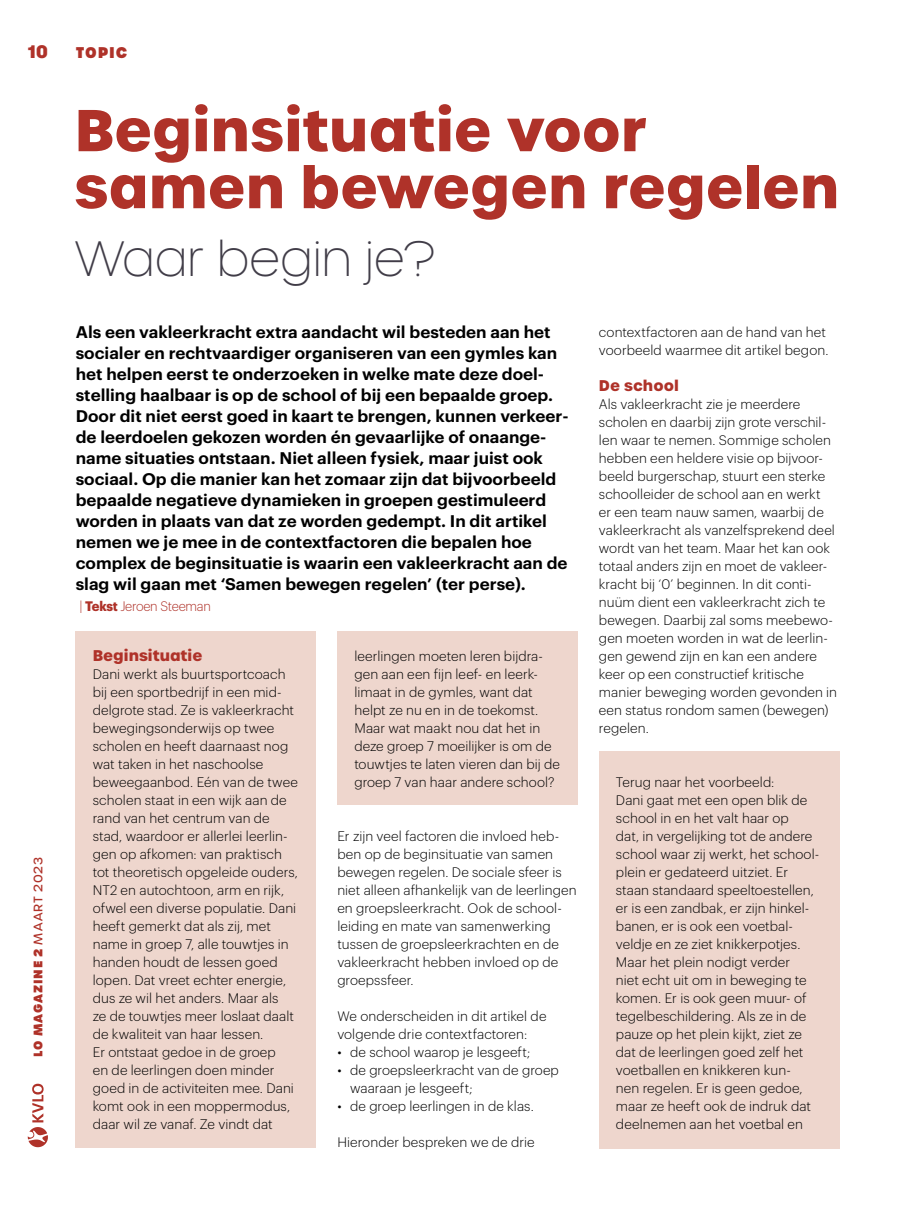
<style>
.page{position:relative;width:915px;height:1212px;background:#fff}
.page>*{position:absolute;margin:0;border:0;box-sizing:border-box;transform-origin:0 0}
.t1{font:700 57px/57px "Urbane";color:#af3229}
.t2{font:100 48px "Urbane";letter-spacing:-.005em;color:#413d48}
.t3{font:900 18px "GT Walsheim Pro";color:#af3229}
.t4{font:600 16.5px/21px "Graphik";color:#000}
.t5{font:700 15px "Urbane";color:#af3229}
.t6{font:800 15px "Urbane";letter-spacing:.06em;color:#af3229}
.t7{font:300 13.5px/18px "Graphik";letter-spacing:.01em;color:#000}
.t8{font:300 13.5px "Graphik";letter-spacing:-.02em;color:#af3229;scale:.95 1}
.t9{font:800 12px "Urbane";letter-spacing:.07em;color:#af3229}
.s1{font-weight:500}
.s2{font-weight:700}
</style>
<div class="page">
<div style="left:598px;top:751px;width:240px;height:397px;background:#eed6cd"></div>
<div style="left:76px;top:631px;width:240px;height:517px;background:#eed6cd"></div>
<div style="left:337px;top:631px;width:240px;height:174px;background:#eed6cd"></div>
<svg style="left:28px;top:1084px;width:20px;height:63px"></svg>
<h3 class="t3" style="left:28px;top:40px;width:21px">10</h3>
<p class="t6" style="left:76px;top:42px;width:53px">TOPIC</p>
<h1 class="t1" style="left:74px;top:102px;width:766px">Beginsituatie voor samen bewegen regelen</h1>
<p class="t9" style="left:30px;top:1057px;width:202px;rotate:-90deg">LO MAGAZINE 2 <span class="s1">MAART 2023</span></p>
<h2 class="t2" style="left:76px;top:229px;width:360px">Waar begin je?</h2>
<p class="t4" style="left:76px;top:320px;width:494px">Als een vakleerkracht extra aandacht wil besteden aan het socialer en rechtvaardiger organiseren van een gymles kan het helpen eerst te onderzoeken in welke mate deze doel&shy;stelling haalbaar is op de school of bij een bepaalde groep.<br>Door dit niet eerst goed in kaart te brengen, kunnen verkeer&shy;de leerdoelen gekozen worden én gevaarlijke of onaange&shy;name situaties ontstaan. Niet alleen fysiek, maar juist ook sociaal. Op die manier kan het zomaar zijn dat bijvoorbeeld bepaalde negatieve dynamieken in groepen gestimuleerd worden in plaats van dat ze worden gedempt. In dit artikel nemen we je mee in de contextfactoren die bepalen hoe complex de beginsituatie is waarin een vakleerkracht aan de slag wil gaan met ‘Samen bewegen regelen’ (ter perse).</p>
<p class="t8" style="left:79px;top:596px;width:140px">| <span class="s2">Tekst</span> Jeroen Steeman</p>
<p class="t5" style="left:93px;top:645px;width:111px">Beginsituatie</p>
<p class="t7" style="left:93px;top:664px;width:206px">Dani werkt als buurtsportcoach bij een sportbedrijf in een mid&shy;delgrote stad. Ze is vakleerkracht bewegingsonderwijs op twee scholen en heeft daarnaast nog wat taken in het naschoolse beweegaanbod. Eén van de twee scholen staat in een wijk aan de rand van het centrum van de stad, waardoor er allerlei leerlin&shy;gen op afkomen: van praktisch tot theoretisch opgeleide ouders,<br>NT2 en autochtoon, arm en rijk, ofwel een diverse populatie. Dani heeft gemerkt dat als zij, met name in groep 7, alle touwtjes in handen houdt de lessen goed lopen. Dat vreet echter energie, dus ze wil het anders. Maar als<br>ze de touwtjes meer loslaat daalt de kwaliteit van haar lessen.<br>Er ontstaat gedoe in de groep<br>en de leerlingen doen minder goed in de activiteiten mee. Dani komt ook in een moppermodus, daar wil ze vanaf. Ze vindt dat</p>
<p class="t7" style="left:354px;top:646px;width:207px">leerlingen moeten leren bijdra&shy;gen aan een fijn leef- en leerk&shy;limaat in de gymles, want dat helpt ze nu en in de toekomst.<br>Maar wat maakt nou dat het in deze groep 7 moeilijker is om de touwtjes te laten vieren dan bij de groep 7 van haar andere school?</p>
<p class="t7" style="left:337px;top:826px;width:241px">Er zijn veel factoren die invloed heb&shy;ben op de beginsituatie van samen bewegen regelen. De sociale sfeer is niet alleen afhankelijk van de leerlingen en groepsleerkracht. Ook de school&shy;leiding en mate van samenwerking tussen de groepsleerkrachten en de vakleerkracht hebben invloed op de groepssfeer.</p>
<p class="t7" style="left:337px;top:1006px;width:210px">We onderscheiden in dit artikel de volgende drie contextfactoren:</p>
<p class="t7" style="left:337px;top:1042px;width:194px">• de school waarop je lesgeeft;</p>
<p class="t7" style="left:350px;top:1060px;width:210px;text-indent:-13px">• de groepsleerkracht van de groep waaraan je lesgeeft;</p>
<p class="t7" style="left:337px;top:1096px;width:198px">• de groep leerlingen in de klas.</p>
<p class="t7" style="left:337px;top:1132px;width:199px">Hieronder bespreken we de drie</p>
<p class="t7" style="left:598px;top:322px;width:231px">contextfactoren aan de hand van het voorbeeld waarmee dit artikel begon.</p>
<p class="t5" style="left:598px;top:375px;width:81px">De school</p>
<p class="t7" style="left:598px;top:394px;width:240px">Als vakleerkracht zie je meerdere scholen en daarbij zijn grote verschil&shy;len waar te nemen. Sommige scholen hebben een heldere visie op bijvoor&shy;beeld burgerschap, stuurt een sterke schoolleider de school aan en werkt<br>er een team nauw samen, waarbij de vakleerkracht als vanzelfsprekend deel wordt van het team. Maar het kan ook totaal anders zijn en moet de vakleer&shy;kracht bij ‘0’ beginnen. In dit conti&shy;nuüm dient een vakleerkracht zich te bewegen. Daarbij zal soms meebewo&shy;gen moeten worden in wat de leerlin&shy;gen gewend zijn en kan een andere keer op een constructief kritische manier beweging worden gevonden in een status rondom samen (bewegen) regelen.</p>
<p class="t7" style="left:615px;top:772px;width:205px">Terug naar het voorbeeld:<br>Dani gaat met een open blik de school in en het valt haar op<br>dat, in vergelijking tot de andere school waar zij werkt, het school&shy;plein er gedateerd uitziet. Er staan standaard speeltoestellen, er is een zandbak, er zijn hinkel&shy;banen, er is ook een voetbal&shy;veldje en ze ziet knikkerpotjes.<br>Maar het plein nodigt verder<br>niet echt uit om in beweging te komen. Er is ook geen muur- of tegelbeschildering. Als ze in de pauze op het plein kijkt, ziet ze dat de leerlingen goed zelf het voetballen en knikkeren kun-<br>nen regelen. Er is geen gedoe, maar ze heeft ook de indruk dat deelnemen aan het voetbal en</p>
</div>
